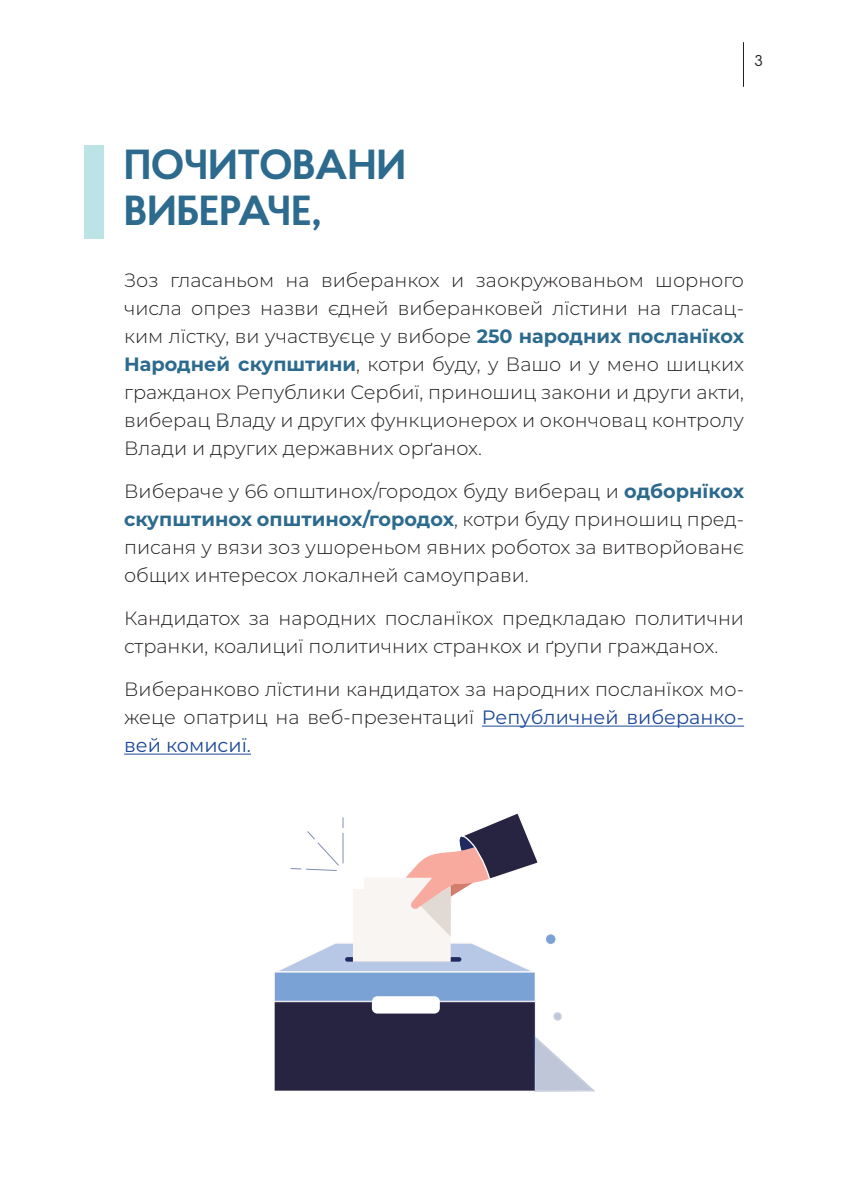
<style>
.page{position:relative;width:844px;height:1191px;background:#fff}
.page>*{position:absolute;margin:0;border:0;box-sizing:border-box;transform-origin:0 0}
.t1{font:700 42px/45.5px "Proba Pro";letter-spacing:-.005em;color:#2c6a8e}
.t2{font:300 19.25px/28px "Montserrat";color:#231f20;text-align:justify}
.t3{font:15.75px "Proba Pro";color:#231f20}
.s1{font-weight:700;color:#2c6a8e}
.s2{font-weight:400;color:#1c4898}
</style>
<div class="page">
<hr style="left:743px;top:42px;width:1px;height:45px;background:#231f20">
<div style="left:84px;top:145px;width:20px;height:93px;background:#bce3e5"></div>
<hr style="left:482px;top:725px;width:262px;height:1px;background:#1c4898">
<hr style="left:124px;top:753px;width:127px;height:1px;background:#1c4898">
<svg style="left:274px;top:813px;width:321px;height:278px"></svg>
<p class="t3" style="left:754px;top:51px;width:10px">3</p>
<h1 class="t1" style="left:124px;top:140px;width:283px">ПОЧИТОВАНИ<br>ВИБЕРАЧЕ,</h1>
<p class="t2" style="left:124px;top:266px;width:621px">Зоз гласаньом на виберанкох и заокружованьом шорного числа опрез назви єдней виберанковей лїстини на гласац&shy;ким лїстку, ви участвуєце у виборe <span class="s1">250 народних посланїкох Народней скупштини</span>, котри буду, у Вашо и у мено шицких гражданох Републики Сербиї, приношиц закони и други акти, виберац Владу и других функционерох и окончовац контролу Влади и других державних орґанох.</p>
<p class="t2" style="left:124px;top:477px;width:621px">Вибераче у 66 општинох/городох буду виберац и <span class="s1">одборнїкох скупштинох општинох/городох</span>, котри буду приношиц пред&shy;писаня у вязи зоз ушореньом явних роботох за витворйованє общих интересох локалней самоуправи.</p>
<p class="t2" style="left:124px;top:604px;width:621px">Кандидатох за народних посланїкох предкладаю политични странки, коалициї политичних странкох и ґрупи гражданох.</p>
<p class="t2" style="left:124px;top:675px;width:621px">Виберанково лїстини кандидатох за народних посланїкох мо&shy;жеце опатриц на веб-презентациї <span class="s2">Републичней виберанко&shy;вей комисиї.</span></p>
</div>
